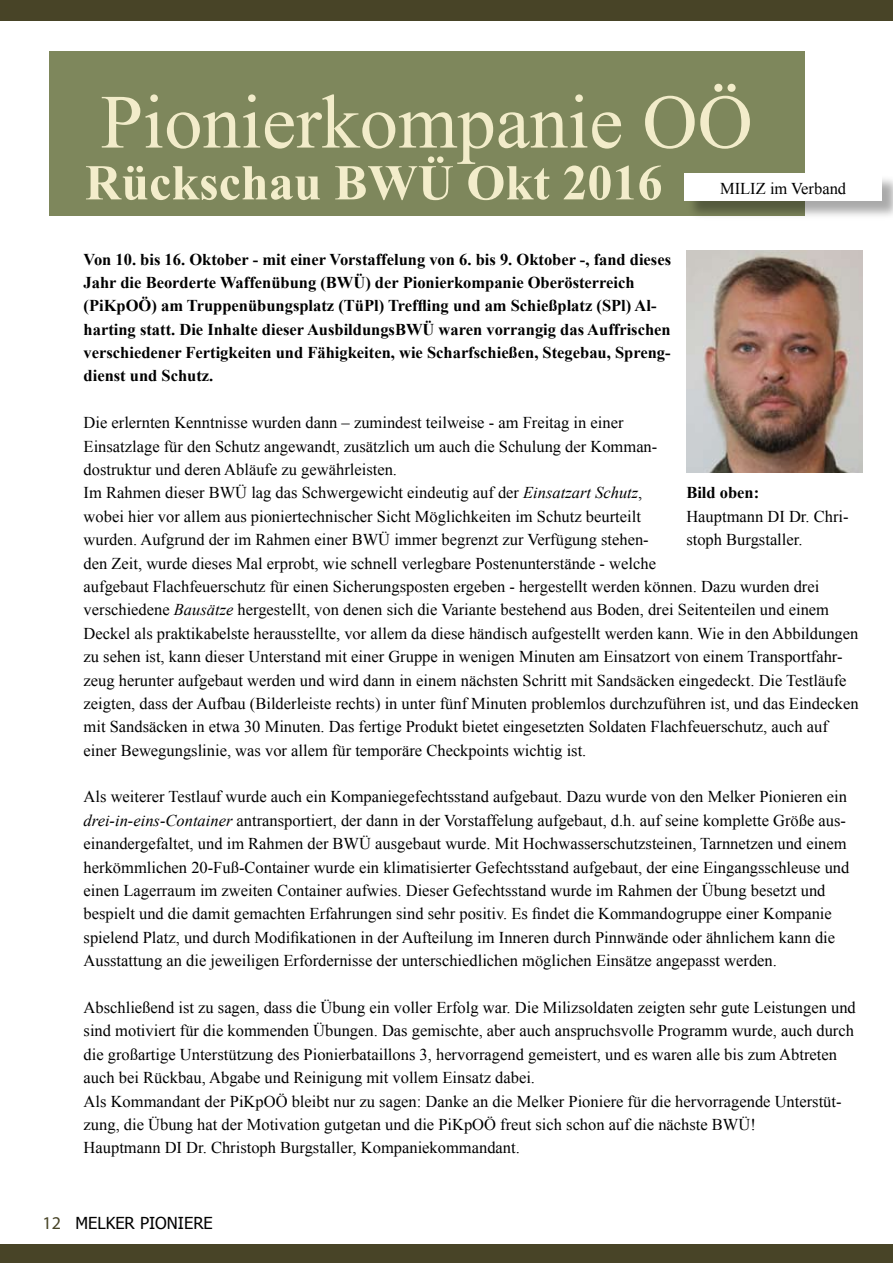
<style>
.page{position:relative;width:893px;height:1263px;background:#fff}
.page>*{position:absolute;margin:0;border:0;box-sizing:border-box;transform-origin:0 0}
.t1{font:76.5px "Times New Roman";color:#f2ecca}
.t2{font:700 50.1px "Times New Roman";color:#f3edcb}
.t3{font:16.5px/23.4px "Times New Roman";color:#000}
.t4{font:700 16.5px/23.4px "Times New Roman";color:#000}
.t5{font:16.5px "Tahoma";color:#000}
.s1{font-style:italic}
.s2{font-family:"Myriad Pro";font-size:18px;color:#484427}
</style>
<div class="page">
<div style="left:49px;top:51px;width:755px;height:165px;background:#7e875c"></div>
<div style="left:0;top:1244px;width:893px;height:19px;background:#484427"></div>
<div style="left:0;top:0;width:893px;height:21px;background:#484427"></div>
<div style="left:686px;top:175px;width:207px;height:45px;background:#000;opacity:.34"></div>
<div style="left:685px;top:173px;width:197px;height:28px;background:#fff"></div>
<img style="left:686px;top:251px;width:177px;height:222px">
<h1 class="t1" style="left:100px;top:71px;width:654px">Pionierkompanie OÖ</h1>
<h2 class="t2" style="left:85px;top:148px;width:579px">Rückschau BWÜ Okt 2016</h2>
<p class="t3" style="left:720px;top:177px;width:128px">MILIZ im Verband</p>
<p class="t4" style="left:84px;top:247px;width:589px">Von 10. bis 16. Oktober - mit einer Vorstaffelung von 6. bis 9. Oktober -, fand dieses Jahr die Beorderte Waffenübung (BWÜ) der Pionierkompanie Oberösterreich (PiKpOÖ) am Truppenübungsplatz (TüPl) Treffling und am Schießplatz (SPl) Al&shy;harting statt. Die Inhalte dieser AusbildungsBWÜ waren vorrangig das Auffrischen verschiedener Fertigkeiten und Fähigkeiten, wie Scharfschießen, Stegebau, Spreng&shy;dienst und Schutz.</p>
<p class="t3" style="left:84px;top:411px;width:776px">Die erlernten Kenntnisse wurden dann – zumindest teilweise - am Freitag in einer<br>Einsatzlage für den Schutz angewandt, zusätzlich um auch die Schulung der Komman-<br>dostruktur und deren Abläufe zu gewährleisten.<br>Im Rahmen dieser BWÜ lag das Schwergewicht eindeutig auf der <span class="s1">Einsatzart Schutz</span>,<br>wobei hier vor allem aus pioniertechnischer Sicht Möglichkeiten im Schutz beurteilt<br>wurden. Aufgrund der im Rahmen einer BWÜ immer begrenzt zur Verfügung stehen-<br>den Zeit, wurde dieses Mal erprobt, wie schnell verlegbare Postenunterstände - welche<br>aufgebaut Flachfeuerschutz für einen Sicherungsposten ergeben - hergestellt werden können. Dazu wurden drei verschiedene <span class="s1">Bausätze</span> hergestellt, von denen sich die Variante bestehend aus Boden, drei Seitenteilen und einem Deckel als praktikabelste herausstellte, vor allem da diese händisch aufgestellt werden kann. Wie in den Abbildungen zu sehen ist, kann dieser Unterstand mit einer Gruppe in wenigen Minuten am Einsatzort von einem Transportfahr&shy;zeug herunter aufgebaut werden und wird dann in einem nächsten Schritt mit Sandsäcken eingedeckt. Die Testläufe zeigten, dass der Aufbau (Bilderleiste rechts) in unter fünf Minuten problemlos durchzuführen ist, und das Eindecken mit Sandsäcken in etwa 30 Minuten. Das fertige Produkt bietet eingesetzten Soldaten Flachfeuerschutz, auch auf einer Bewegungslinie, was vor allem für temporäre Checkpoints wichtig ist.</p>
<p class="t3" style="left:84px;top:785px;width:767px">Als weiterer Testlauf wurde auch ein Kompaniegefechtsstand aufgebaut. Dazu wurde von den Melker Pionieren ein <span class="s1">drei-in-eins-Container</span> antransportiert, der dann in der Vorstaffelung aufgebaut, d.h. auf seine komplette Größe aus&shy;einandergefaltet, und im Rahmen der BWÜ ausgebaut wurde. Mit Hochwasserschutzsteinen, Tarnnetzen und einem herkömmlichen 20-Fuß-Container wurde ein klimatisierter Gefechtsstand aufgebaut, der eine Eingangsschleuse und einen Lagerraum im zweiten Container aufwies. Dieser Gefechtsstand wurde im Rahmen der Übung besetzt und bespielt und die damit gemachten Erfahrungen sind sehr positiv. Es findet die Kommandogruppe einer Kompanie spielend Platz, und durch Modifikationen in der Aufteilung im Inneren durch Pinnwände oder ähnlichem kann die Ausstattung an die jeweiligen Erfordernisse der unterschiedlichen möglichen Einsätze angepasst werden.</p>
<p class="t3" style="left:84px;top:995px;width:774px">Abschließend ist zu sagen, dass die Übung ein voller Erfolg war. Die Milizsoldaten zeigten sehr gute Leistungen und sind motiviert für die kommenden Übungen. Das gemischte, aber auch anspruchsvolle Programm wurde, auch durch die großartige Unterstützung des Pionierbataillons 3, hervorragend gemeistert, und es waren alle bis zum Abtreten auch bei Rückbau, Abgabe und Reinigung mit vollem Einsatz dabei.<br>Als Kommandant der PiKpOÖ bleibt nur zu sagen: Danke an die Melker Pioniere für die hervorragende Unterstüt&shy;zung, die Übung hat der Motivation gutgetan und die PiKpOÖ freut sich schon auf die nächste BWÜ!<br>Hauptmann DI Dr. Christoph Burgstaller, Kompaniekommandant.</p>
<p class="t4" style="left:686px;top:481px;width:74px">Bild oben:</p>
<p class="t3" style="left:686px;top:504px;width:164px">Hauptmann DI Dr. Chri&shy;stoph Burgstaller.</p>
<p class="t5" style="left:42px;top:1212px;width:172px"><span class="s2">12</span> MELKER PIONIERE</p>
</div>
